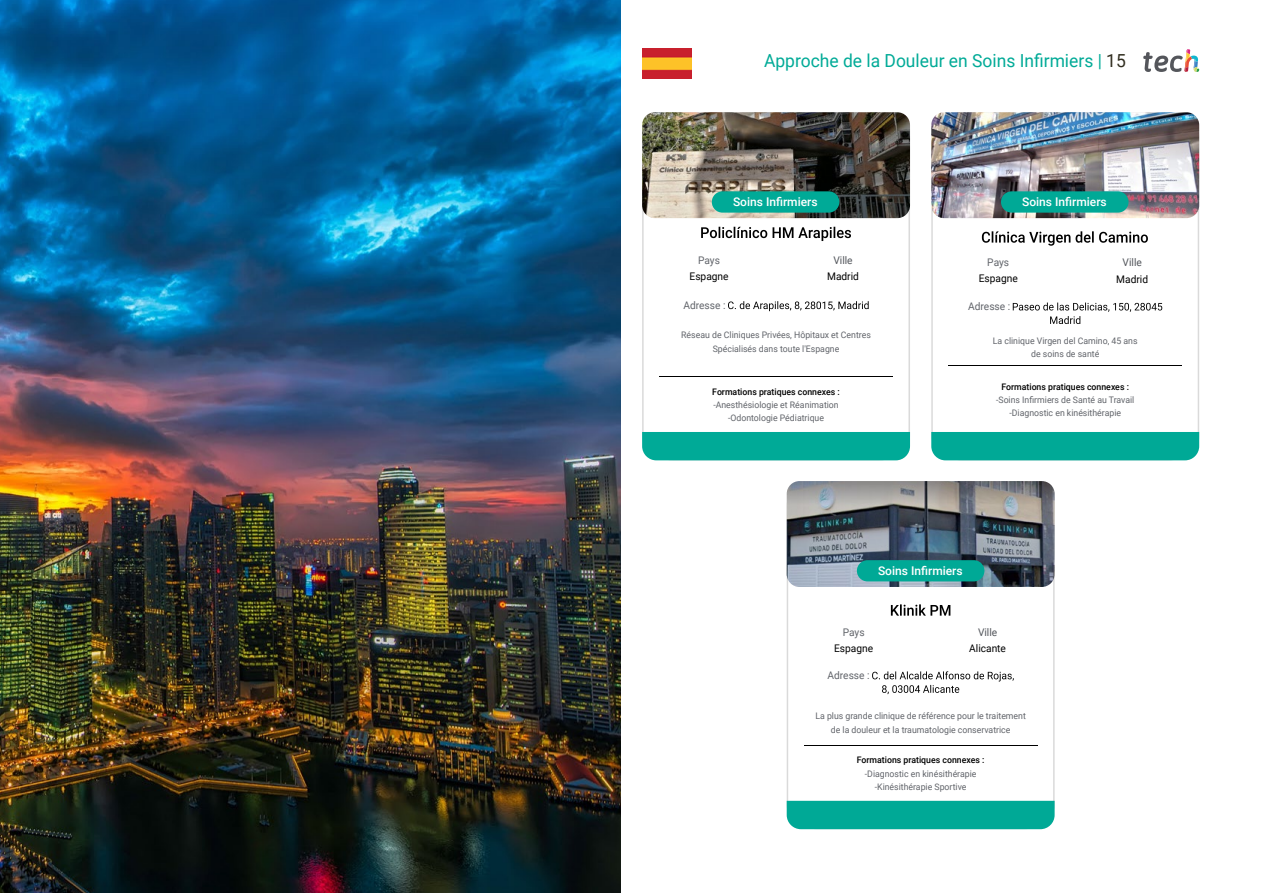
<style>
.page{position:relative;width:1263px;height:893px;background:#fff}
.page>*{position:absolute;margin:0;border:0;box-sizing:border-box;transform-origin:0 0}
.t1{font:18px "Roboto";color:#00aa97}
.t2{font:500 12px "Roboto";color:#fff}
.t3{font:10.5px "Roboto";color:#000}
.t4{font:10.5px "Roboto";color:#61646a}
.t5{font:10.5px "Roboto";color:#52555b}
.t6{font:9px/13.5px "Roboto";color:#61646a;text-align:center}
.t7{font:500 9px "Roboto";color:#000}
.s1{color:#312e20}
</style>
<div class="page">
<img style="left:642px;top:49px;width:49px;height:30px">
<svg style="left:1143px;top:49px;width:56px;height:23px"></svg>
<img style="left:0;top:0;width:621px;height:893px">
<svg style="left:642px;top:138px;width:269px;height:323px"></svg>
<img style="left:642px;top:112px;width:268px;height:106px">
<div style="left:712px;top:191px;width:127px;height:22px;background:#00aa97;border-radius:11px"></div>
<div style="left:642px;top:432px;width:268px;height:28px;background:#00aa97"></div>
<hr style="left:659px;top:376px;width:234px;height:1px;background:#000">
<svg style="left:701px;top:227px;width:150px;height:14px"></svg>
<svg style="left:728px;top:301px;width:141px;height:10px"></svg>
<svg style="left:931px;top:123px;width:269px;height:338px"></svg>
<img style="left:931px;top:112px;width:268px;height:106px">
<div style="left:1001px;top:191px;width:127px;height:22px;background:#00a996;border-radius:11px"></div>
<div style="left:931px;top:432px;width:268px;height:28px;background:#00a996"></div>
<hr style="left:948px;top:366px;width:234px;height:1px;background:#000">
<svg style="left:982px;top:231px;width:166px;height:15px"></svg>
<svg style="left:1013px;top:303px;width:149px;height:21px"></svg>
<svg style="left:786px;top:490px;width:269px;height:340px"></svg>
<img style="left:787px;top:481px;width:267px;height:106px">
<div style="left:857px;top:560px;width:127px;height:21px;background:#00a996;border-radius:11px"></div>
<div style="left:787px;top:801px;width:267px;height:28px;background:#00a996"></div>
<hr style="left:804px;top:746px;width:233px;height:1px;background:#000">
<svg style="left:891px;top:604px;width:59px;height:12px"></svg>
<svg style="left:872px;top:671px;width:142px;height:23px"></svg>
<h1 class="t1" style="left:764px;top:48px;width:363px">Approche de la Douleur en Soins Infirmiers | <span class="s1">15</span></h1>
<h2 class="t2" style="left:733px;top:194px;width:86px">Soins Infirmiers</h2>
<h2 class="t2" style="left:1022px;top:194px;width:86px">Soins Infirmiers</h2>
<p class="t4" style="left:698px;top:253px;width:23px">Pays</p>
<p class="t3" style="left:690px;top:269px;width:41px">Espagne</p>
<p class="t5" style="left:833px;top:253px;width:21px">Ville</p>
<p class="t3" style="left:827px;top:269px;width:33px">Madrid</p>
<p class="t4" style="left:987px;top:254px;width:23px">Pays</p>
<p class="t3" style="left:979px;top:271px;width:41px">Espagne</p>
<p class="t5" style="left:1122px;top:254px;width:21px">Ville</p>
<p class="t3" style="left:1116px;top:272px;width:33px">Madrid</p>
<p class="t4" style="left:683px;top:298px;width:44px">Adresse :</p>
<p class="t6" style="left:681px;top:328px;width:191px">Réseau de Cliniques Privées, Hôpitaux et Centres<br>Spécialisés dans toute l'Espagne</p>
<p class="t7" style="left:712px;top:385px;width:129px">Formations pratiques connexes :</p>
<p class="t6" style="left:713px;top:398px;width:127px">-Anesthésiologie et Réanimation -Odontologie Pédiatrique</p>
<p class="t4" style="left:968px;top:299px;width:44px">Adresse :</p>
<p class="t6" style="left:993px;top:333px;width:146px">La clinique Virgen del Camino, 45 ans de soins de santé</p>
<p class="t7" style="left:1001px;top:380px;width:129px">Formations pratiques connexes :</p>
<p class="t6" style="left:996px;top:393px;width:140px">-Soins Infirmiers de Santé au Travail -Diagnostic en kinésithérapie</p>
<h2 class="t2" style="left:878px;top:563px;width:86px">Soins Infirmiers</h2>
<p class="t4" style="left:843px;top:625px;width:23px">Pays</p>
<p class="t3" style="left:834px;top:641px;width:41px">Espagne</p>
<p class="t5" style="left:978px;top:625px;width:21px">Ville</p>
<p class="t3" style="left:969px;top:641px;width:38px">Alicante</p>
<p class="t4" style="left:827px;top:668px;width:44px">Adresse :</p>
<p class="t6" style="left:815px;top:709px;width:212px">La plus grande clinique de référence pour le traitement de la douleur et la traumatologie conservatrice</p>
<p class="t7" style="left:857px;top:754px;width:129px">Formations pratiques connexes :</p>
<p class="t6" style="left:865px;top:767px;width:113px">-Diagnostic en kinésithérapie -Kinésithérapie Sportive</p>
</div>
